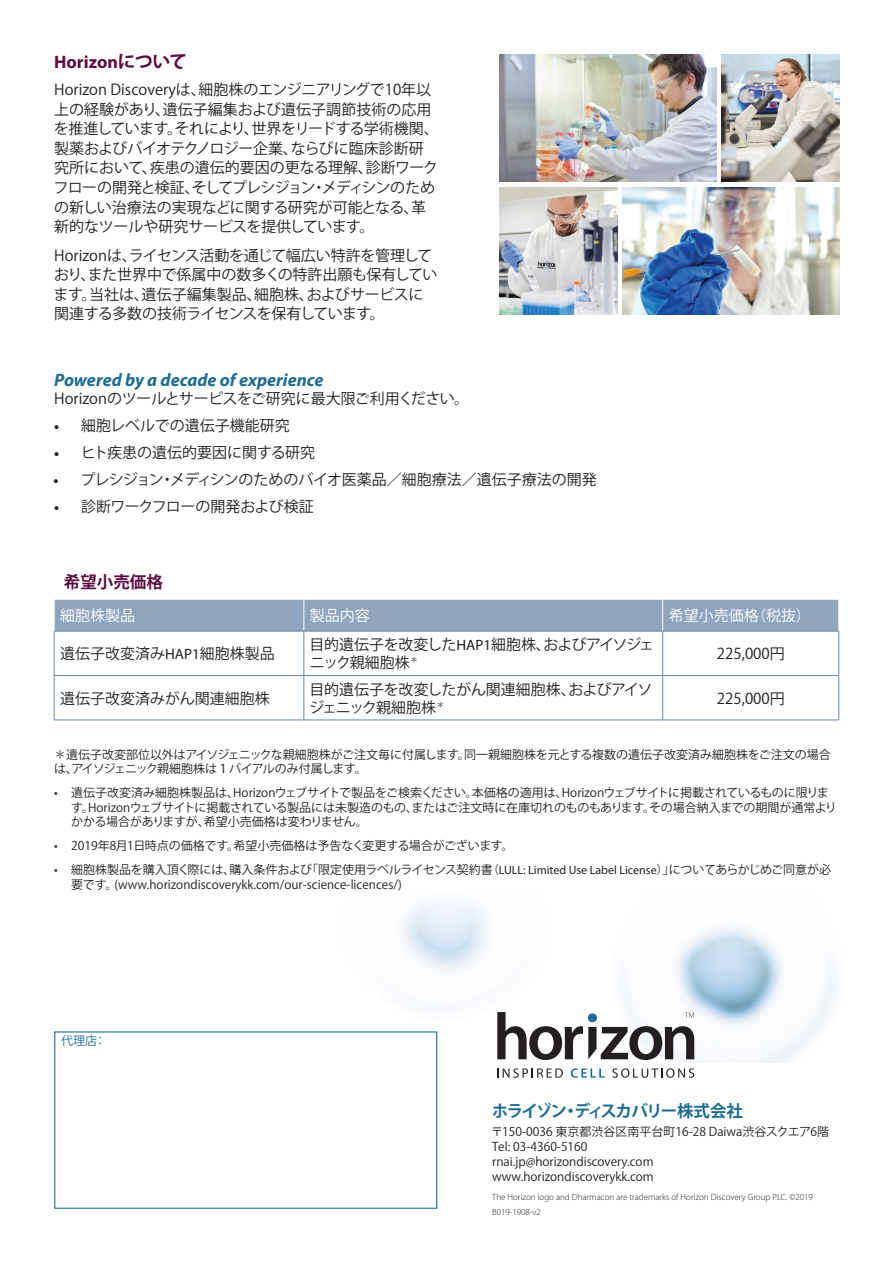
<style>
.page{position:relative;width:893px;height:1263px;background:#fff}
.page>*{position:absolute;margin:0;border:0;box-sizing:border-box;transform-origin:0 0}
.t1{font:italic 700 18px "Myriad Pro";color:#1e6c91}
.t2{font:700 18px "Myriad Pro";color:#5c0e42}
.t3{font:700 16.5px "Koz Go Pro";letter-spacing:-.095em;color:#1e6c91}
.t4{font:700 16.5px "Koz Go Pro";color:#5c0e42}
.t5{font:15px/19.5px "Koz Go Pro";color:#231f20}
.t6{font:15px/18px "Koz Go Pro";letter-spacing:-.03em;color:#231f20}
.t7{font:15px/18px "Koz Go Pro";letter-spacing:-.02em;color:#231f20}
.t8{font:15px "Koz Go Pro";color:#fff}
.t9{font:12px/14.4px "Koz Go Pro";color:#231f20}
.t10{font:12px "Koz Go Pro";color:#1e6c91}
.t11{font:300 9px/15px "Myriad Pro";color:#231f20}
.s1{font-family:"Koz Go Pro"}
.s2{font-family:"Myriad Pro";font-weight:700}
.s3{font-family:"Myriad Pro"}
</style>
<div class="page">
<img style="left:402px;top:901px;width:435px;height:162px">
<svg style="left:497px;top:1068px;width:66px;height:10px"></svg>
<svg style="left:571px;top:1068px;width:34px;height:10px"></svg>
<svg style="left:612px;top:1068px;width:82px;height:10px"></svg>
<svg style="left:497px;top:1012px;width:197px;height:48px"></svg>
<div style="left:54px;top:1031px;width:383px;height:178px;border:1px solid #1e6c91"></div>
<img style="left:499px;top:54px;width:217px;height:128px">
<img style="left:622px;top:187px;width:217px;height:128px">
<img style="left:499px;top:187px;width:118px;height:128px">
<img style="left:721px;top:54px;width:118px;height:128px">
<div style="left:55px;top:600px;width:783px;height:31px;background:#8ea5bd"></div>
<hr style="left:304px;top:599px;width:1px;height:32px;background:#fff">
<hr style="left:662px;top:599px;width:1px;height:32px;background:#fff">
<hr style="left:304px;top:631px;width:1px;height:44px;background:#678aaa">
<hr style="left:662px;top:631px;width:1px;height:44px;background:#678aaa">
<hr style="left:54px;top:675px;width:250px;height:1px;background:#678aaa">
<hr style="left:304px;top:675px;width:359px;height:1px;background:#678aaa">
<hr style="left:304px;top:676px;width:1px;height:44px;background:#678aaa">
<hr style="left:663px;top:675px;width:176px;height:1px;background:#678aaa">
<hr style="left:662px;top:676px;width:1px;height:44px;background:#678aaa">
<hr style="left:54px;top:631px;width:250px;height:1px;background:#678aaa">
<hr style="left:54px;top:631px;width:1px;height:44px;background:#678aaa">
<hr style="left:304px;top:631px;width:359px;height:1px;background:#678aaa">
<hr style="left:663px;top:631px;width:176px;height:1px;background:#678aaa">
<hr style="left:838px;top:631px;width:1px;height:44px;background:#678aaa">
<hr style="left:54px;top:676px;width:1px;height:44px;background:#678aaa">
<hr style="left:838px;top:676px;width:1px;height:44px;background:#678aaa">
<hr style="left:54px;top:720px;width:250px;height:1px;background:#678aaa">
<hr style="left:304px;top:720px;width:359px;height:1px;background:#678aaa">
<hr style="left:663px;top:720px;width:176px;height:1px;background:#678aaa">
<h1 class="t2" style="left:54px;top:51px;width:134px">Horizon<span class="s1">について</span></h1>
<p class="t5" style="left:53px;top:81px;width:387px">Horizon Discoveryは、細胞株のエンジニアリングで10年以上の経験があり、遺伝子編集および遺伝子調節技術の応用を推進しています。それにより、世界をリードする学術機関、製薬およびバイオテクノロジー企業、ならびに臨床診断研究所において、疾患の遺伝的要因の更なる理解、診断ワークフローの開発と検証、そしてプレシジョン・メディシンのための新しい治療法の実現などに関する研究が可能となる、革新的なツールや研究サービスを提供しています。</p>
<p class="t5" style="left:54px;top:246px;width:385px">Horizonは、ライセンス活動を通じて幅広い特許を管理しており、また世界中で係属中の数多くの特許出願も保有しています。当社は、遺伝子編集製品、細胞株、およびサービスに関連する多数の技術ライセンスを保有しています。</p>
<h1 class="t1" style="left:54px;top:368px;width:271px">Powered by a decade of experience</h1>
<p class="t5" style="left:54px;top:389px;width:416px">Horizonのツールとサービスをご研究に最大限ご利用ください。</p>
<p class="t5" style="left:54px;top:416px;width:237px"><span class="s2">•</span> 細胞レベルでの遺伝子機能研究</p>
<p class="t5" style="left:54px;top:443px;width:263px"><span class="s2">•</span> ヒト疾患の遺伝的要因に関する研究</p>
<p class="t5" style="left:53px;top:470px;width:545px"><span class="s2">•</span> プレシジョン・メディシンのためのバイオ医薬品／細胞療法／遺伝子療法の開発</p>
<p class="t6" style="left:54px;top:498px;width:261px"><span class="s2">•</span> 診断ワークフローの開発および検証</p>
<h2 class="t4" style="left:64px;top:571px;width:100px">希望小売価格</h2>
<p class="t8" style="left:60px;top:606px;width:76px">細胞株製品</p>
<p class="t8" style="left:310px;top:606px;width:61px">製品内容</p>
<p class="t8" style="left:669px;top:606px;width:144px">希望小売価格（税抜）</p>
<p class="t5" style="left:60px;top:644px;width:216px">遺伝子改変済み<span class="s3">HAP1</span>細胞株製品</p>
<p class="t6" style="left:310px;top:636px;width:346px">目的遺伝子を改変した<span class="s3">HAP1</span>細胞株、およびアイソジェニック親細胞株<sup>＊</sup></p>
<p class="t5" style="left:717px;top:644px;width:69px">225,000円</p>
<p class="t5" style="left:60px;top:689px;width:211px">遺伝子改変済みがん関連細胞株</p>
<p class="t7" style="left:309px;top:681px;width:345px">目的遺伝子を改変したがん関連細胞株、およびアイソジェニック親細胞株<sup>＊</sup></p>
<p class="t5" style="left:717px;top:689px;width:69px">225,000円</p>
<p class="t9" style="left:54px;top:748px;width:778px">＊遺伝子改変部位以外はアイソジェニックな親細胞株がご注文毎に付属します。同一親細胞株を元とする複数の遺伝子改変済み細胞株をご注文の場合は、アイソジェニック親細胞株は１バイアルのみ付属します。</p>
<p class="t9" style="left:71px;top:786px;width:767px;text-indent:-17px">• 遺伝子改変済み細胞株製品は、Horizonウェブサイトで製品をご検索ください。本価格の適用は、Horizonウェブサイトに掲載されているものに限ります。Horizonウェブサイトに掲載されている製品には未製造のもの、またはご注文時に在庫切れのものもあります。その場合納入までの期間が通常よりかかる場合がありますが、希望小売価格は変わりません。</p>
<p class="t9" style="left:54px;top:839px;width:461px">• 2019年8月1日時点の価格です。希望小売価格は予告なく変更する場合がございます。</p>
<p class="t9" style="left:71px;top:863px;width:762px;text-indent:-17px">• 細胞株製品を購入頂く際には、購入条件および「限定使用ラベルライセンス契約書（<span class="s3">LULL: Limited Use Label License</span>）」についてあらかじめご同意が必要です。(www.horizondiscoverykk.com/our-science-licences/)</p>
<p class="t10" style="left:61px;top:1032px;width:46px">代理店：</p>
<h2 class="t3" style="left:492px;top:1100px;width:253px">ホライゾン・ディスカバリー株式会社</h2>
<p class="t9" style="left:491px;top:1124px;width:339px;line-height:15.3px">〒150-0036 東京都渋谷区南平台町16-28 Daiwa渋谷スクエア6階<br>Tel: 03-4360-5160<br>rnai.jp@horizondiscovery.com<br>www.horizondiscoverykk.com</p>
<p class="t11" style="left:492px;top:1190px;width:322px">The Horizon logo and Dharmacon are trademarks of Horizon Discovery Group PLC. ©2019<br>B019-1908-v2</p>
</div>
